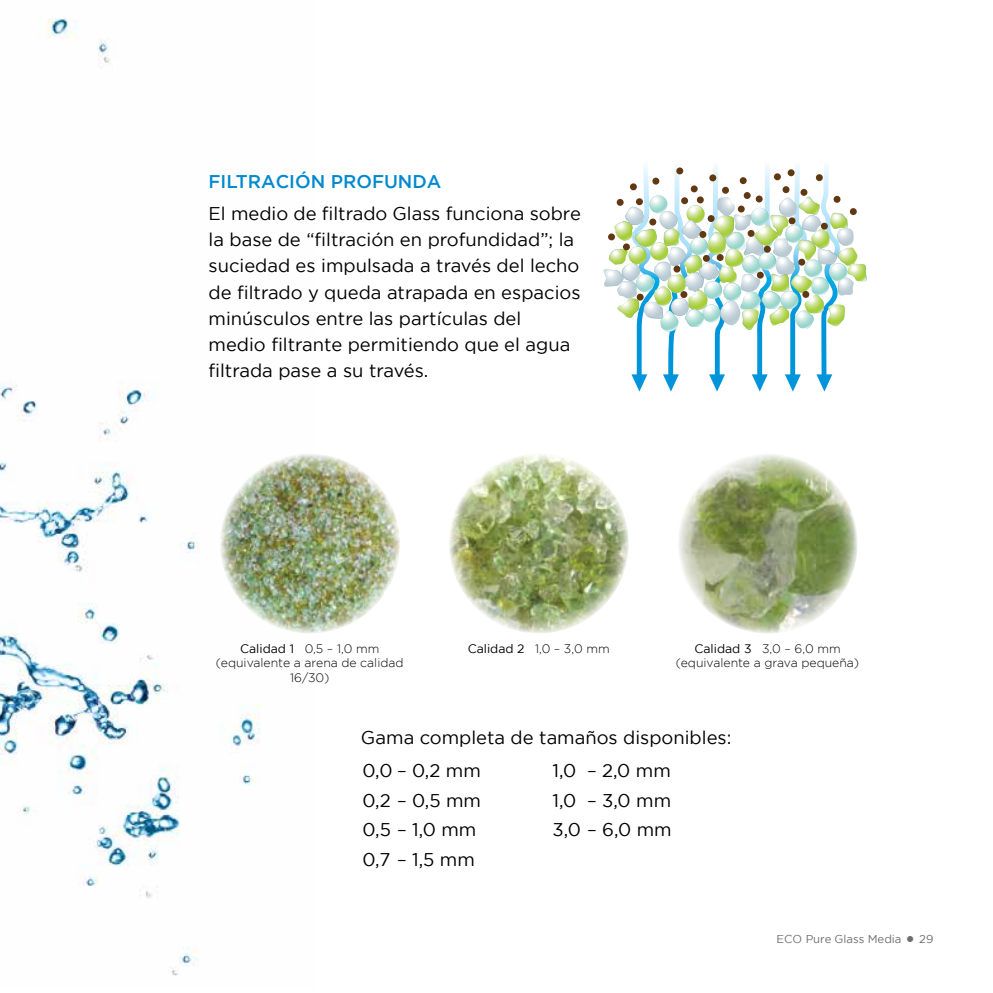
<style>
.page{position:relative;width:993px;height:993px;background:#fff}
.page>*{position:absolute;margin:0;border:0;box-sizing:border-box;transform-origin:0 0}
.t1{font:18.38px/26.2px "Gotham";color:#000}
.t2{font:500 18.38px "Gotham";color:#0089cf}
.t3{font:300 12.25px/14.7px "Gotham";color:#000;text-align:center}
.t4{font:11.38px "Gotham";color:#6d6e71}
.s1{font-weight:400}
.s2{font-size:22.75px}
</style>
<div class="page">
<img style="left:0;top:18px;width:300px;height:958px">
<img style="left:448px;top:453px;width:180px;height:180px;border-radius:90px">
<img style="left:219px;top:453px;width:181px;height:180px;border-radius:90px">
<img style="left:677px;top:453px;width:180px;height:180px;border-radius:90px">
<svg style="left:603px;top:165px;width:264px;height:226px"></svg>
<p class="t2" style="left:208px;top:170px;width:234px">FILTRACIÓN PROFUNDA</p>
<p class="t1" style="left:208px;top:200px;width:374px">El medio de filtrado Glass funciona sobre la base de “filtración en profundidad”; la suciedad es impulsada a través del lecho de filtrado y queda atrapada en espacios minúsculos entre las partículas del medio filtrante permitiendo que el agua filtrada pase a su través.</p>
<p class="t3" style="left:216px;top:640px;width:189px"><span class="s1">Calidad 1</span> 0,5 – 1,0 mm (equivalente a arena de calidad<br>16/30)</p>
<p class="t3" style="left:467px;top:640px;width:143px"><span class="s1">Calidad 2</span> 1,0 – 3,0 mm</p>
<p class="t3" style="left:675px;top:640px;width:185px"><span class="s1">Calidad 3</span> 3,0 – 6,0 mm (equivalente a grava pequeña)</p>
<p class="t1" style="left:361px;top:723px;width:372px">Gama completa de tamaños disponibles:</p>
<p class="t1" style="left:362px;top:754px;width:120px;line-height:29.8px">0,0 – 0,2 mm<br>0,2 – 0,5 mm<br>0,5 – 1,0 mm<br>0,7 – 1,5 mm</p>
<p class="t1" style="left:552px;top:754px;width:121px;line-height:29.8px;text-align:justify">1,0 – 2,0 mm 1,0 – 3,0 mm 3,0 – 6,0 mm</p>
<p class="t4" style="left:776px;top:931px;width:158px">ECO Pure Glass Media <span class="s2">•</span> 29</p>
</div>
